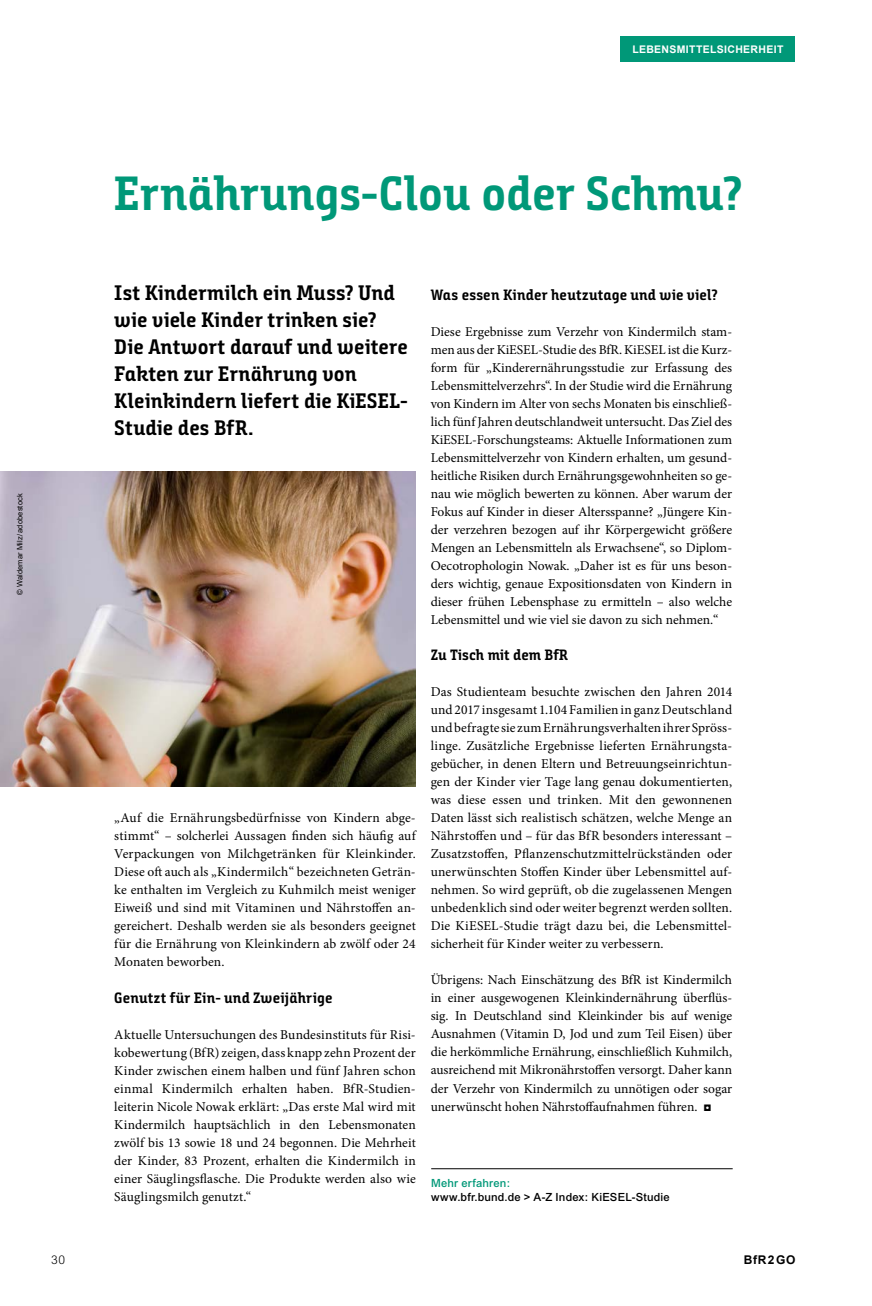
<style>
.page{position:relative;width:872px;height:1306px;background:#fff}
.page>*{position:absolute;margin:0;border:0;box-sizing:border-box;transform-origin:0 0}
.t1{font:48px "Bunday Slab Bold Up";letter-spacing:-.005em;color:#009878}
.t2{font:21px/27px "Bunday Slab Bold Up";letter-spacing:.005em;color:#000}
.t3{font:15px "Bunday Slab Bold Up";letter-spacing:.01em;color:#000}
.t4{font:13.5px/18px "Minion Pro";letter-spacing:.005em;color:#000;text-align:justify}
.t5{font:700 12px "Arial";color:#000}
.t6{font:300 12px "Arial";color:#000}
.t7{font:500 11.25px "Arial";letter-spacing:.015em;color:#000}
.t8{font:500 11.25px "Arial";letter-spacing:.015em;color:#009878}
.t9{font:700 10.5px "Arial";letter-spacing:.03em;color:#fff}
.t10{font:7.5px "Arial";letter-spacing:.02em;color:#000}
.s1{font-family:"Arial";font-weight:900}
</style>
<div class="page">
<hr style="left:431px;top:1168px;width:301px;height:1px;background:#000">
<img style="left:0;top:471px;width:416px;height:315px">
<div style="left:620px;top:37px;width:175px;height:25px;background:#009878"></div>
<p class="t9" style="left:632px;top:43px;width:153px">LEBENSMITTELSICHERHEIT</p>
<p class="t10" style="left:15px;top:595px;width:103px;rotate:-90deg">© Waldemar Milz / adobestock</p>
<h1 class="t1" style="left:113px;top:164px;width:630px">Ernährungs-Clou oder Schmu?</h1>
<p class="t2" style="left:114px;top:279px;width:295px">Ist Kindermilch ein Muss? Und wie viele Kinder trinken sie?<br>Die Antwort darauf und weitere<br>Fakten zur Ernährung von<br>Kleinkindern liefert die KiESEL-<br>Studie des BfR.</p>
<p class="t4" style="left:114px;top:809px;width:303px">„Auf die Ernährungsbedürfnisse von Kindern abge&shy;stimmt“ – solcherlei Aussagen finden sich häufig auf Verpackungen von Milchgetränken für Kleinkinder.<br>Diese oft auch als „Kindermilch“ bezeichneten Geträn&shy;ke enthalten im Vergleich zu Kuhmilch meist weniger Eiweiß und sind mit Vitaminen und Nährstoffen an&shy;gereichert. Deshalb werden sie als besonders geeignet für die Ernährung von Kleinkindern ab zwölf oder 24<br>Monaten beworben.</p>
<h2 class="t3" style="left:114px;top:988px;width:220px">Genutzt für Ein- und Zweijährige</h2>
<p class="t4" style="left:114px;top:1025px;width:303px">Aktuelle Untersuchungen des Bundesinstituts für Risi&shy;kobewertung (BfR) zeigen, dass knapp zehn Prozent der Kinder zwischen einem halben und fünf Jahren schon einmal Kindermilch erhalten haben. BfR-Studien&shy;leiterin Nicole Nowak erklärt: „Das erste Mal wird mit Kindermilch hauptsächlich in den Lebensmonaten zwölf bis 13 sowie 18 und 24 begonnen. Die Mehrheit der Kinder, 83 Prozent, erhalten die Kindermilch in einer Säuglingsflasche. Die Produkte werden also wie Säuglingsmilch genutzt.“</p>
<h2 class="t3" style="left:431px;top:286px;width:288px">Was essen Kinder heutzutage und wie viel?</h2>
<p class="t4" style="left:431px;top:323px;width:303px">Diese Ergebnisse zum Verzehr von Kindermilch stam&shy;men aus der KiESEL-Studie des BfR. KiESEL ist die Kurz&shy;form für „Kinderernährungsstudie zur Erfassung des Lebensmittelverzehrs“. In der Studie wird die Ernährung von Kindern im Alter von sechs Monaten bis einschließ&shy;lich fünf Jahren deutschlandweit untersucht. Das Ziel des KiESEL-Forschungsteams: Aktuelle Informationen zum Lebensmittelverzehr von Kindern erhalten, um gesund&shy;heitliche Risiken durch Ernährungsgewohnheiten so ge&shy;nau wie möglich bewerten zu können. Aber warum der Fokus auf Kinder in dieser Altersspanne? „Jüngere Kin&shy;der verzehren bezogen auf ihr Körpergewicht größere Mengen an Lebensmitteln als Erwachsene“, so Diplom-Oecotrophologin Nowak. „Daher ist es für uns beson&shy;ders wichtig, genaue Expositionsdaten von Kindern in dieser frühen Lebensphase zu ermitteln – also welche Lebensmittel und wie viel sie davon zu sich nehmen.“</p>
<h2 class="t3" style="left:431px;top:646px;width:139px">Zu Tisch mit dem BfR</h2>
<p class="t4" style="left:431px;top:683px;width:303px">Das Studienteam besuchte zwischen den Jahren 2014 und 2017 insgesamt 1.104 Familien in ganz Deutschland und befragte sie zum Ernährungsverhalten ihrer Spröss&shy;linge. Zusätzliche Ergebnisse lieferten Ernährungsta&shy;gebücher, in denen Eltern und Betreuungseinrichtun&shy;gen der Kinder vier Tage lang genau dokumentierten, was diese essen und trinken. Mit den gewonnenen Daten lässt sich realistisch schätzen, welche Menge an Nährstoffen und – für das BfR besonders interessant – Zusatzstoffen, Pflanzenschutzmittelrückständen oder unerwünschten Stoffen Kinder über Lebensmittel auf&shy;nehmen. So wird geprüft, ob die zugelassenen Mengen unbedenklich sind oder weiter begrenzt werden sollten.<br>Die KiESEL-Studie trägt dazu bei, die Lebensmittel&shy;sicherheit für Kinder weiter zu verbessern.</p>
<p class="t4" style="left:431px;top:971px;width:303px">Übrigens: Nach Einschätzung des BfR ist Kindermilch in einer ausgewogenen Kleinkindernährung überflüs&shy;sig. In Deutschland sind Kleinkinder bis auf wenige Ausnahmen (Vitamin D, Jod und zum Teil Eisen) über die herkömmliche Ernährung, einschließlich Kuhmilch, ausreichend mit Mikronährstoffen versorgt. Daher kann der Verzehr von Kindermilch zu unnötigen oder sogar unerwünscht hohen Nährstoffaufnahmen führen. <span class="s1">◘</span></p>
<p class="t8" style="left:431px;top:1176px;width:80px">Mehr erfahren:</p>
<p class="t7" style="left:431px;top:1189px;width:240px">www.bfr.bund.de &gt; A-Z Index: KiESEL-Studie</p>
<p class="t6" style="left:51px;top:1252px;width:15px">30</p>
<p class="t5" style="left:744px;top:1251px;width:53px">BfR 2 GO</p>
</div>
